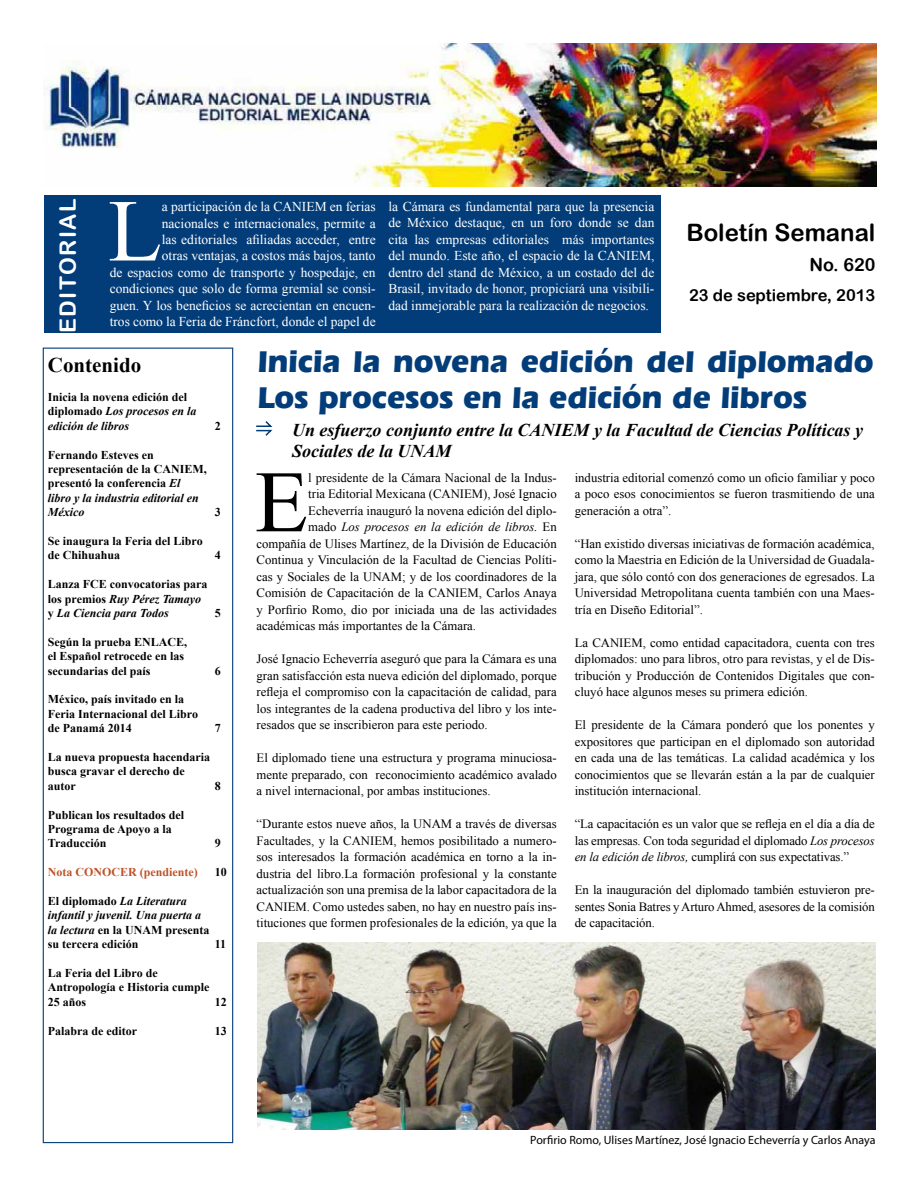
<style>
.page{position:relative;width:918px;height:1188px;background:#fff}
.page>*{position:absolute;margin:0;border:0;box-sizing:border-box;transform-origin:0 0}
.t1{font:88.2px "Times New Roman";color:#fff}
.t2{font:87.45px "Times New Roman";color:#000}
.t3{font:700 31.5px/36px "Eras IT Cby BT";color:#033d79}
.t4{font:24px "Arial Rounded MT Bold";color:#000}
.t5{font:22.5px "Arial Rounded MT Bold";letter-spacing:.065em;color:#fff}
.t6{font:700 21px "Times New Roman";color:#000}
.t7{font:italic 700 18px/21.6px "Times New Roman";color:#000}
.t8{font:18px "Arial Rounded MT Bold";color:#000}
.t9{font:16.5px "Arial Rounded MT Bold";color:#000}
.t10{font:13.5px/16.5px "Times New Roman";color:#fff;text-align:right}
.t11{font:12.75px/16.5px "Times New Roman";color:#000;text-align:justify}
.t12{font:italic 12.75px "Times New Roman";color:#000}
.t13{font:700 12px/14.4px "Times New Roman";color:#000}
.t14{font:italic 700 12px/14.4px "Times New Roman";color:#000}
.t15{font:12px "Myriad Pro";color:#000}
.t16{font:700 12px "Times New Roman";color:#be5228}
.s1{font-style:italic}
.s2{font-style:normal}
</style>
<div class="page">
<svg style="left:256px;top:421px;width:17px;height:15px"></svg>
<div style="left:44px;top:195px;width:617px;height:138px;background:#033d79"></div>
<div style="left:43px;top:348px;width:190px;height:795px;border:1px solid #033d79"></div>
<img style="left:257px;top:943px;width:618px;height:187px">
<img style="left:43px;top:43px;width:834px;height:143px">
<h3 class="t5" style="left:54px;top:333px;width:136px;rotate:-90deg">EDITORIAL</h3>
<h1 class="t1" style="left:108px;top:172px;width:55px">L</h1>
<p class="t10" style="left:110px;top:198px;width:267px">a participación de la CANIEM en ferias nacionales e internacionales, permite a<br>las editoriales afiliadas acceder, entre<br>otras ventajas, a costos más bajos, tanto<br>de espacios como de transporte y hospedaje, en condiciones que solo de forma gremial se consi&shy;guen. Y los beneficios se acrecientan en encuen&shy;tros como la Feria de Fráncfort, donde el papel de</p>
<p class="t10" style="left:388px;top:198px;width:267px;text-align:justify">la Cámara es fundamental para que la presencia de México destaque, en un foro donde se dan cita las empresas editoriales más importantes del mundo. Este año, el espacio de la CANIEM, dentro del stand de México, a un costado del de Brasil, invitado de honor, propiciará una visibili&shy;dad inmejorable para la realización de negocios.</p>
<h3 class="t4" style="left:686px;top:218px;width:191px">Boletín Semanal</h3>
<h3 class="t8" style="left:810px;top:254px;width:67px">No. 620</h3>
<p class="t9" style="left:689px;top:285px;width:188px">23 de septiembre, 2013</p>
<h3 class="t6" style="left:48px;top:351px;width:95px">Contenido</h3>
<p class="t13" style="left:48px;top:390px;width:150px">Inicia la novena edición del diplomado <span class="s1">Los procesos en la edición de libros</span></p>
<p class="t13" style="left:48px;top:447px;width:160px">Fernando Esteves en representación de la CANIEM, presentó la conferencia <span class="s1">El<br>libro y la industria editorial en<br>México</span></p>
<p class="t13" style="left:48px;top:534px;width:156px">Se inaugura la Feria del Libro de Chihuahua</p>
<p class="t13" style="left:48px;top:577px;width:161px">Lanza FCE convocatorias para los premios <span class="s1">Ruy Pérez Tamayo </span>y <span class="s1">La Ciencia para Todos</span></p>
<p class="t13" style="left:48px;top:634px;width:141px">Según la prueba ENLACE, el Español retrocede en las secundarias del país</p>
<p class="t13" style="left:48px;top:692px;width:152px">México, país invitado en la<br>Feria Internacional del Libro de Panamá 2014</p>
<p class="t13" style="left:48px;top:750px;width:164px">La nueva propuesta hacendaria busca gravar el derecho de autor</p>
<p class="t13" style="left:48px;top:807px;width:138px">Publican los resultados del<br>Programa de Apoyo a la<br>Traducción</p>
<p class="t16" style="left:48px;top:864px;width:151px">Nota CONOCER (pendiente)</p>
<p class="t14" style="left:48px;top:893px;width:163px"><span class="s2">El diplomado</span> La Literatura infantil y juvenil. Una puerta a la lectura <span class="s2">en la UNAM presenta su tercera edición</span></p>
<p class="t13" style="left:48px;top:966px;width:163px">La Feria del Libro de<br>Antropología e Historia cumple<br>25 años</p>
<p class="t13" style="left:48px;top:1023px;width:91px">Palabra de editor</p>
<p class="t13" style="left:215px;top:418px;width:7px">2</p>
<p class="t13" style="left:215px;top:505px;width:7px">3</p>
<p class="t13" style="left:215px;top:548px;width:7px">4</p>
<p class="t13" style="left:215px;top:606px;width:7px">5</p>
<p class="t13" style="left:215px;top:663px;width:7px">6</p>
<p class="t13" style="left:215px;top:721px;width:7px">7</p>
<p class="t13" style="left:215px;top:778px;width:7px">8</p>
<p class="t13" style="left:215px;top:836px;width:7px">9</p>
<p class="t13" style="left:215px;top:865px;width:13px">10</p>
<p class="t13" style="left:215px;top:937px;width:13px">11</p>
<p class="t13" style="left:215px;top:994px;width:13px">12</p>
<p class="t13" style="left:215px;top:1023px;width:13px">13</p>
<h3 class="t3" style="left:258px;top:343px;width:618px">Inicia la novena edición del diplomado<br>Los procesos en la edición de libros</h3>
<h3 class="t7" style="left:292px;top:418px;width:573px">Un esfuerzo conjunto entre la CANIEM y la Facultad de Ciencias Políticas y<br>Sociales de la UNAM</h3>
<h2 class="t2" style="left:255px;top:443px;width:55px">E</h2>
<p class="t11" style="left:308px;top:469px;width:250px">l presidente de la Cámara Nacional de la Indus-</p>
<p class="t11" style="left:575px;top:469px;width:302px">industria editorial comenzó como un oficio familiar y poco a poco esos conocimientos se fueron trasmitiendo de una generación a otra”.</p>
<p class="t11" style="left:575px;top:535px;width:302px">“Han existido diversas iniciativas de formación académica, como la Maestria en Edición de la Universidad de Guadala&shy;jara, que sólo contó con dos generaciones de egresados. La Universidad Metropolitana cuenta también con una Maes&shy;tría en Diseño Editorial”.</p>
<p class="t11" style="left:575px;top:634px;width:302px">La CANIEM, como entidad capacitadora, cuenta con tres diplomados: uno para libros, otro para revistas, y el de Dis&shy;tribución y Producción de Contenidos Digitales que con&shy;cluyó hace algunos meses su primera edición.</p>
<p class="t11" style="left:575px;top:717px;width:302px">El presidente de la Cámara ponderó que los ponentes y expositores que participan en el diplomado son autoridad en cada una de las temáticas. La calidad académica y los conocimientos que se llevarán están a la par de cualquier institución internacional.</p>
<p class="t11" style="left:575px;top:816px;width:302px">“La capacitación es un valor que se refleja en el día a día de las empresas. Con toda seguridad el diplomado <span class="s1">Los procesos en la edición de libros,</span> cumplirá con sus expectativas.”</p>
<p class="t11" style="left:575px;top:882px;width:302px">En la inauguración del diplomado también estuvieron pre&shy;sentes Sonia Batres y Arturo Ahmed, asesores de la comisión de capacitación.</p>
<p class="t11" style="left:308px;top:486px;width:250px">tria Editorial Mexicana (CANIEM), José Ignacio</p>
<p class="t11" style="left:308px;top:502px;width:250px">Echeverría inauguró la novena edición del diplo-</p>
<p class="t12" style="left:308px;top:518px;width:250px"><span class="s2">mado</span> Los procesos en la edición de libros. <span class="s2">En</span></p>
<p class="t11" style="left:257px;top:535px;width:302px">compañía de Ulises Martínez, de la División de Educación</p>
<p class="t11" style="left:257px;top:552px;width:302px">Continua y Vinculación de la Facultad de Ciencias Políti-</p>
<p class="t11" style="left:257px;top:568px;width:302px">cas y Sociales de la UNAM; y de los coordinadores de la</p>
<p class="t11" style="left:257px;top:585px;width:302px">Comisión de Capacitación de la CANIEM, Carlos Anaya</p>
<p class="t11" style="left:257px;top:601px;width:302px">y Porfirio Romo, dio por iniciada una de las actividades</p>
<p class="t11" style="left:257px;top:618px;width:221px">académicas más importantes de la Cámara.</p>
<p class="t11" style="left:257px;top:651px;width:302px">José Ignacio Echeverría aseguró que para la Cámara es una gran satisfacción esta nueva edición del diplomado, porque refleja el compromiso con la capacitación de calidad, para los integrantes de la cadena productiva del libro y los inte&shy;resados que se inscribieron para este periodo.</p>
<p class="t11" style="left:257px;top:750px;width:302px">El diplomado tiene una estructura y programa minuciosa&shy;mente preparado, con reconocimiento académico avalado a nivel internacional, por ambas instituciones.</p>
<p class="t11" style="left:257px;top:816px;width:302px">“Durante estos nueve años, la UNAM a través de diversas Facultades, y la CANIEM, hemos posibilitado a numero&shy;sos interesados la formación académica en torno a la in&shy;dustria del libro.La formación profesional y la constante actualización son una premisa de la labor capacitadora de la CANIEM. Como ustedes saben, no hay en nuestro país ins&shy;tituciones que formen profesionales de la edición, ya que la</p>
<p class="t15" style="left:530px;top:1133px;width:347px">Porfirio Romo, Ulises Martínez, José Ignacio Echeverría y Carlos Anaya</p>
</div>
